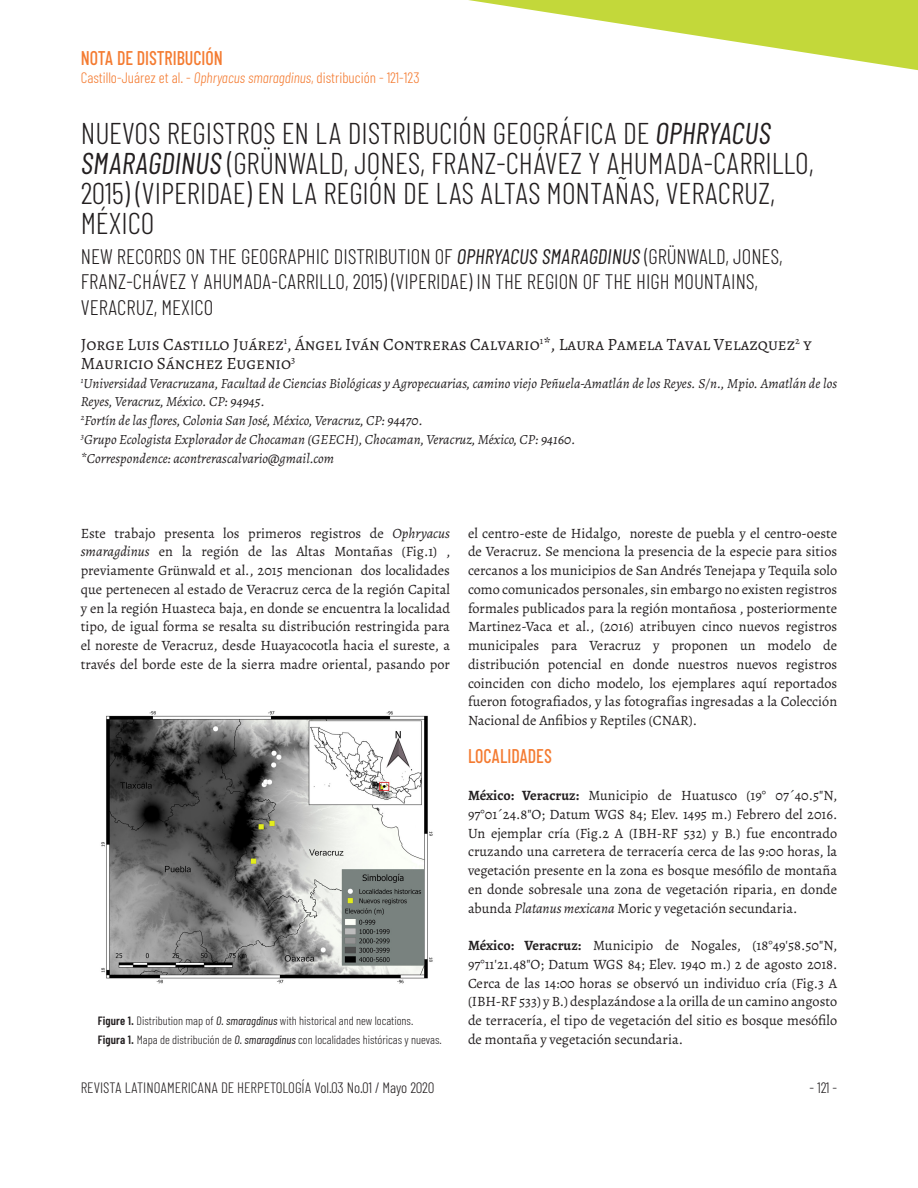
<style>
.page{position:relative;width:918px;height:1188px;background:#fff}
.page>*{position:absolute;margin:0;border:0;box-sizing:border-box;transform-origin:0 0}
._00-NOMBRE_ART{font:300 30px/30px "Barlow Condensed";color:#231f20}
._00-NOMBRE_ART_2ºIdi{font:300 21px/25.5px "Barlow Condensed";color:#231f20}
._04-HEAD_SECCION{font:500 19.8px "Barlow Condensed";color:#f47b31;scale:.91 1}
._01-txt-Seccion{font:500 19.8px "Barlow Condensed";color:#f47b31;scale:.91 1}
._01-autores_articulo{font:17.25px/18.8px "Alegreya SC";color:#231f20}
._04-HEAD_izquierda{font:300 15px "Barlow Condensed";color:#f47b31}
.t1{font:300 15px "Barlow Condensed";color:#231f20}
._02-txt_Artículo_1B{font:14.25px/18.8px "Alegreya";color:#231f20;text-align:justify}
._02-txt_Artículo_2B{font:14.25px/18.8px "Alegreya";color:#231f20;text-align:justify}
._01-autores_notas{font:italic 13.95px/18.8px "Alegreya";letter-spacing:.005em;color:#231f20}
._02-txt_pie_de_Foto{font:300 12px "Barlow Condensed";color:#231f20}
.s1{font-style:italic}
.s2{font-weight:400;font-style:italic}
.s3{font-weight:700}
.s4{font-weight:600}
</style>
<div class="page">
<svg style="left:468px;top:0;width:450px;height:70px"></svg>
<img style="left:101px;top:711px;width:332px;height:273px">
<p class="_04-HEAD_SECCION" style="left:81px;top:45px;width:158px">NOTA DE DISTRIBUCIÓN</p>
<p class="_04-HEAD_izquierda" style="left:81px;top:68px;width:340px">Castillo-Juárez et al. - <span class="s1">Ophryacus smaragdinus</span>, distribución - 121-123</p>
<p class="_00-NOMBRE_ART" style="left:81px;top:117px;width:735px">NUEVOS REGISTROS EN LA DISTRIBUCIÓN GEOGRÁFICA DE <span class="s2">OPHRYACUS SMARAGDINUS</span> (GRÜNWALD, JONES, FRANZ-CHÁVEZ Y AHUMADA-CARRILLO, 2015) (VIPERIDAE) EN LA REGIÓN DE LAS ALTAS MONTAÑAS, VERACRUZ, MÉXICO</p>
<p class="_00-NOMBRE_ART_2ºIdi" style="left:81px;top:243px;width:703px">NEW RECORDS ON THE GEOGRAPHIC DISTRIBUTION OF <span class="s2">OPHRYACUS SMARAGDINUS</span> (GRÜNWALD, JONES,<br>FRANZ-CHÁVEZ Y AHUMADA-CARRILLO, 2015) (VIPERIDAE) IN THE REGION OF THE HIGH MOUNTAINS,<br>VERACRUZ, MEXICO</p>
<p class="_01-autores_articulo" style="left:81px;top:335px;width:732px">Jorge Luis Castillo Juárez<sup>1</sup>, Ángel Iván Contreras Calvario<sup>1</sup>*, Laura Pamela Taval Velazquez<sup>2</sup> y<br>Mauricio Sánchez Eugenio<sup>3</sup></p>
<p class="_01-autores_notas" style="left:81px;top:373px;width:758px"><sup>1</sup>Universidad Veracruzana, Facultad de Ciencias Biológicas y Agropecuarias, camino viejo Peñuela-Amatlán de los Reyes. S/n., Mpio. Amatlán de los<br>Reyes, Veracruz, México. CP: 94945.</p>
<p class="_01-autores_notas" style="left:81px;top:411px;width:344px"><sup>2</sup>Fortín de las flores, Colonia San José, México, Veracruz, CP: 94470.</p>
<p class="_01-autores_notas" style="left:81px;top:429px;width:496px"><sup>3</sup>Grupo Ecologista Explorador de Chocaman (GEECH), Chocaman, Veracruz, México, CP: 94160.</p>
<p class="_01-autores_notas" style="left:81px;top:448px;width:255px">*Correspondence: acontrerascalvario@gmail.com</p>
<p class="_02-txt_Artículo_1B" style="left:81px;top:523px;width:371px">Este trabajo presenta los primeros registros de <span class="s1">Ophryacus smaragdinus</span> en la región de las Altas Montañas (Fig.1) , previamente Grünwald et al., 2015 mencionan dos localidades que pertenecen al estado de Veracruz cerca de la región Capital y en la región Huasteca baja, en donde se encuentra la localidad tipo, de igual forma se resalta su distribución restringida para el noreste de Veracruz, desde Huayacocotla hacia el sureste, a través del borde este de la sierra madre oriental, pasando por</p>
<p class="_02-txt_Artículo_1B" style="left:468px;top:523px;width:371px">el centro-este de Hidalgo, noreste de puebla y el centro-oeste de Veracruz. Se menciona la presencia de la especie para sitios cercanos a los municipios de San Andrés Tenejapa y Tequila solo como comunicados personales, sin embargo no existen registros formales publicados para la región montañosa , posteriormente Martinez-Vaca et al., (2016) atribuyen cinco nuevos registros municipales para Veracruz y proponen un modelo de distribución potencial en donde nuestros nuevos registros coinciden con dicho modelo, los ejemplares aquí reportados fueron fotografiados, y las fotografías ingresadas a la Colección Nacional de Anfibios y Reptiles (CNAR).</p>
<p class="_01-txt-Seccion" style="left:468px;top:743px;width:94px">LOCALIDADES</p>
<p class="_02-txt_Artículo_1B" style="left:468px;top:786px;width:371px"><span class="s3">México: Veracruz:</span> Municipio de Huatusco (19° 07´40.5"N, 97°01´24.8"O; Datum WGS 84; Elev. 1495 m.) Febrero del 2016.<br>Un ejemplar cría (Fig.2 A (IBH-RF 532) y B.) fue encontrado cruzando una carretera de terracería cerca de las 9:00 horas, la vegetación presente en la zona es bosque mesófilo de montaña en donde sobresale una zona de vegetación riparia, en donde abunda <span class="s1">Platanus mexicana</span> Moric y vegetación secundaria.</p>
<p class="_02-txt_Artículo_2B" style="left:468px;top:936px;width:371px"><span class="s3">México: Veracruz:</span> Municipio de Nogales, (18°49'58.50"N, 97°11'21.48"O; Datum WGS 84; Elev. 1940 m.) 2 de agosto 2018.<br>Cerca de las 14:00 horas se observó un individuo cría (Fig.3 A (IBH-RF 533) y B.) desplazándose a la orilla de un camino angosto de terracería, el tipo de vegetación del sitio es bosque mesófilo de montaña y vegetación secundaria.</p>
<p class="_02-txt_pie_de_Foto" style="left:98px;top:1013px;width:317px"><span class="s4">Figure 1.</span> Distribution map of <span class="s2">O. smaragdinus</span> with historical and new locations.</p>
<p class="_02-txt_pie_de_Foto" style="left:98px;top:1032px;width:345px"><span class="s4">Figura 1.</span> Mapa de distribución de <span class="s2">O. smaragdinus</span> con localidades históricas y nuevas.</p>
<p class="t1" style="left:81px;top:1079px;width:355px">REVISTA LATINOAMERICANA DE HERPETOLOGÍA Vol.03 No.01 / Mayo 2020</p>
<p class="t1" style="left:809px;top:1079px;width:29px">- 121 -</p>
</div>
